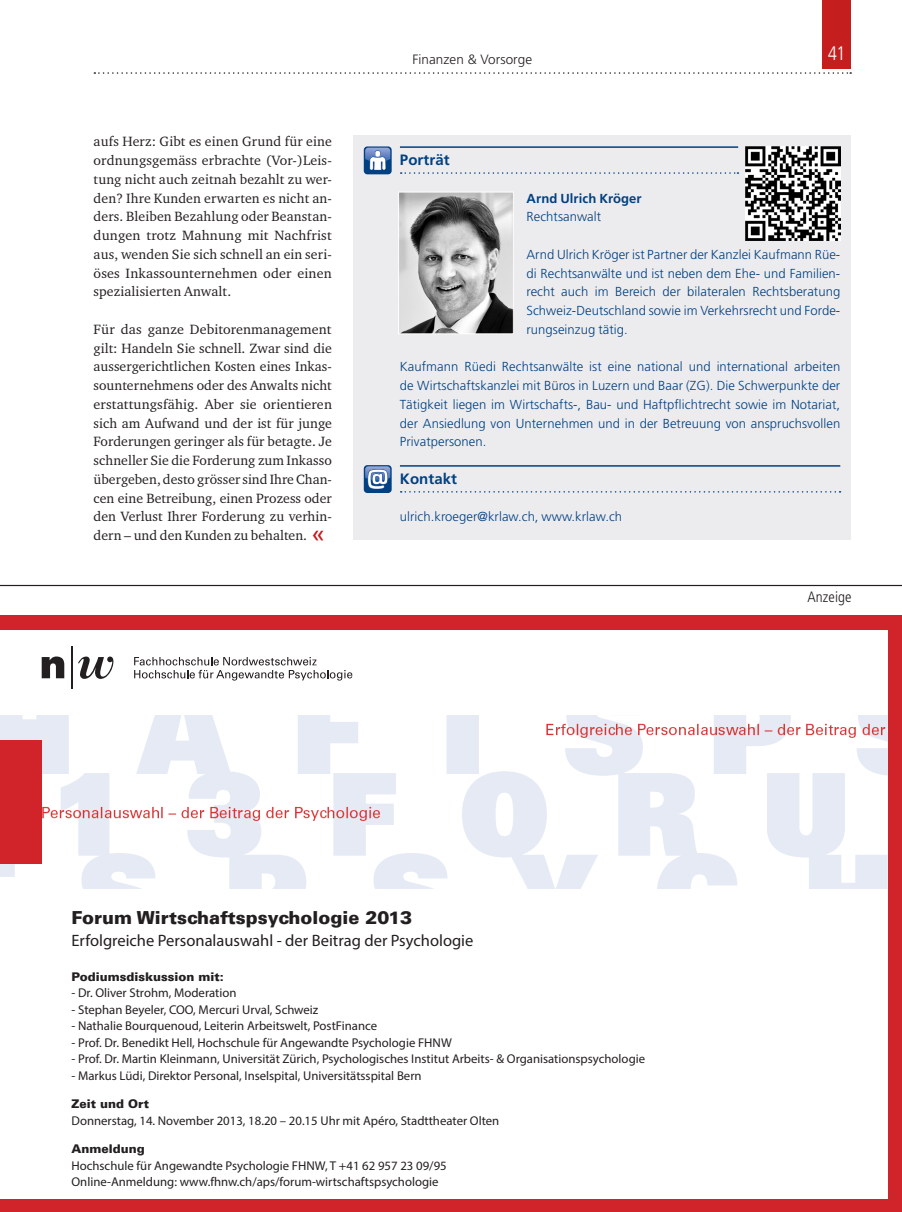
<style>
.page{position:relative;width:902px;height:1212px;background:#fff}
.page>*{position:absolute;margin:0;border:0;box-sizing:border-box;transform-origin:0 0}
.Pagina{font:300 condensed 19.5px "Frutiger LT Std";color:#fff}
.t1{font:900 18px "Univers LT";color:#231f20}
.t2{font:16.5px "Myriad Pro";color:#231f20}
.ServiceBox_Titel{font:700 15px "Frutiger LT Std";letter-spacing:.005em;color:#014081}
.t3{font:300 condensed 15px "Frutiger LT Std";letter-spacing:.005em;color:#231f20}
.Grundtext{font:13.8px/18.8px "Charter ITC";letter-spacing:.005em;color:#231f20;text-align:justify}
.Kapitel{font:300 13.5px "Frutiger LT Std";letter-spacing:.005em;color:#231f20}
.ServiceBox_Grundtext{font:300 13.05px/18.8px "Frutiger LT Std";letter-spacing:.005em;color:#014081;text-align:justify}
.ServiceBox_Grundtext-2{font:700 13.05px "Frutiger LT Std";letter-spacing:.005em;color:#014081}
.t4{font:12.75px/16.5px "Myriad Pro";color:#231f20}
.t5{font:900 12px "Univers LT";color:#231f20}
.s1{font-family:"Frutiger LT Std";font-size:24px;color:#c41e1f}
</style>
<div class="page">
<div style="left:822px;top:0;width:28px;height:68px;background:#c41e1f"></div>
<svg style="left:94px;top:72px;width:757px;height:2px"></svg>
<hr style="left:0;top:585px;width:901px;height:1px;background:#231f20">
<div style="left:353px;top:135px;width:497px;height:405px;background:#ececee"></div>
<hr style="left:400px;top:146px;width:338px;height:2px;background:#014081">
<svg style="left:400px;top:172px;width:338px;height:2px"></svg>
<hr style="left:400px;top:465px;width:440px;height:2px;background:#014081">
<svg style="left:400px;top:491px;width:440px;height:2px"></svg>
<svg style="left:364px;top:146px;width:27px;height:28px"></svg>
<svg style="left:365px;top:148px;width:25px;height:22px"></svg>
<div style="left:364px;top:465px;width:27px;height:28px;background:#014081;border-radius:4px"></div>
<svg style="left:365px;top:466px;width:25px;height:23px"></svg>
<img style="left:400px;top:194px;width:111px;height:138px">
<div style="left:398px;top:192px;width:115px;height:142px;border:1px solid #fff"></div>
<img style="left:746px;top:146px;width:93px;height:94px">
<div style="left:0;top:615px;width:901px;height:597px;background:#d1232a"></div>
<div style="left:0;top:630px;width:887px;height:568px;background:#fff"></div>
<svg style="left:134px;top:657px;width:218px;height:23px"></svg>
<hr style="left:71px;top:646px;width:2px;height:43px;background:#231f20">
<svg style="left:42px;top:656px;width:22px;height:22px"></svg>
<svg style="left:78px;top:656px;width:36px;height:23px"></svg>
<img style="left:1px;top:715px;width:886px;height:173px">
<div style="left:0;top:740px;width:42px;height:123px;background:#d1232a"></div>
<p class="Grundtext" style="left:94px;top:132px;width:240px">aufs Herz: Gibt es einen Grund für eine ordnungsgemäss erbrachte (Vor-)Leis&shy;tung nicht auch zeitnah bezahlt zu wer&shy;den? Ihre Kunden erwarten es nicht an&shy;ders. Bleiben Bezahlung oder Beanstan&shy;dungen trotz Mahnung mit Nachfrist aus, wenden Sie sich schnell an ein seri&shy;öses Inkassounternehmen oder einen spezialisierten Anwalt.</p>
<p class="Grundtext" style="left:94px;top:319px;width:240px">Für das ganze Debitorenmanagement gilt: Handeln Sie schnell. Zwar sind die aussergerichtlichen Kosten eines Inkas&shy;sounternehmens oder des Anwalts nicht erstattungsfähig. Aber sie orientieren sich am Aufwand und der ist für junge Forderungen geringer als für betagte. Je schneller Sie die Forderung zum Inkasso übergeben, desto grösser sind Ihre Chan&shy;cen eine Betreibung, einen Prozess oder den Verlust Ihrer Forderung zu verhin&shy;dern – und den Kunden zu behalten. <span class="s1">«</span></p>
<p class="Kapitel" style="left:412px;top:51px;width:121px">Finanzen &amp; Vorsorge</p>
<p class="ServiceBox_Titel" style="left:400px;top:151px;width:51px">Porträt</p>
<p class="Pagina" style="left:827px;top:42px;width:19px">41</p>
<p class="ServiceBox_Grundtext-2" style="left:526px;top:190px;width:116px">Arnd Ulrich Kröger</p>
<p class="ServiceBox_Grundtext" style="left:526px;top:208px;width:76px">Rechtsanwalt</p>
<p class="ServiceBox_Grundtext" style="left:526px;top:245px;width:315px">Arnd Ulrich Kröger ist Partner der Kanzlei Kaufmann Rüe&shy;di Rechtsanwälte und ist neben dem Ehe- und Familien&shy;recht auch im Bereich der bilateralen Rechtsberatung Schweiz-Deutschland sowie im Verkehrsrecht und Forde&shy;rungseinzug tätig.</p>
<p class="ServiceBox_Grundtext" style="left:400px;top:358px;width:442px">Kaufmann Rüedi Rechtsanwälte ist eine national und international arbeiten de Wirtschaftskanzlei mit Büros in Luzern und Baar (ZG). Die Schwerpunkte der Tätigkeit liegen im Wirtschafts-, Bau- und Haftpflichtrecht sowie im Notariat, der Ansiedlung von Unternehmen und in der Betreuung von anspruchsvollen Privatpersonen.</p>
<p class="ServiceBox_Titel" style="left:400px;top:470px;width:59px">Kontakt</p>
<p class="ServiceBox_Grundtext" style="left:400px;top:508px;width:224px">ulrich.kroeger@krlaw.ch, www.krlaw.ch</p>
<p class="t3" style="left:807px;top:588px;width:45px">Anzeige</p>
<h2 class="t1" style="left:71px;top:906px;width:342px">Forum Wirtschaftspsychologie 2013</h2>
<p class="t2" style="left:71px;top:930px;width:403px">Erfolgreiche Personalauswahl - der Beitrag der Psychologie</p>
<p class="t5" style="left:71px;top:969px;width:154px">Podiumsdiskussion mit:</p>
<p class="t4" style="left:71px;top:984px;width:166px">- Dr. Oliver Strohm, Moderation</p>
<p class="t4" style="left:71px;top:1001px;width:248px">- Stephan Beyeler, COO, Mercuri Urval, Schweiz</p>
<p class="t4" style="left:71px;top:1017px;width:307px">- Nathalie Bourquenoud, Leiterin Arbeitswelt, PostFinance</p>
<p class="t4" style="left:71px;top:1034px;width:382px">- Prof. Dr. Benedikt Hell, Hochschule für Angewandte Psychologie FHNW</p>
<p class="t4" style="left:71px;top:1050px;width:575px">- Prof. Dr. Martin Kleinmann, Universität Zürich, Psychologisches Institut Arbeits- &amp; Organisationspsychologie</p>
<p class="t4" style="left:71px;top:1067px;width:351px">- Markus Lüdi, Direktor Personal, Inselspital, Universitätsspital Bern</p>
<p class="t5" style="left:71px;top:1096px;width:79px">Zeit und Ort</p>
<p class="t4" style="left:71px;top:1112px;width:429px">Donnerstag, 14. November 2013, 18.20 – 20.15 Uhr mit Apéro, Stadttheater Olten</p>
<p class="t5" style="left:71px;top:1141px;width:75px">Anmeldung</p>
<p class="t4" style="left:71px;top:1157px;width:377px">Hochschule für Angewandte Psychologie FHNW, T +41 62 957 23 09/95<br>Online-Anmeldung: www.fhnw.ch/aps/forum-wirtschaftspsychologie</p>
</div>
